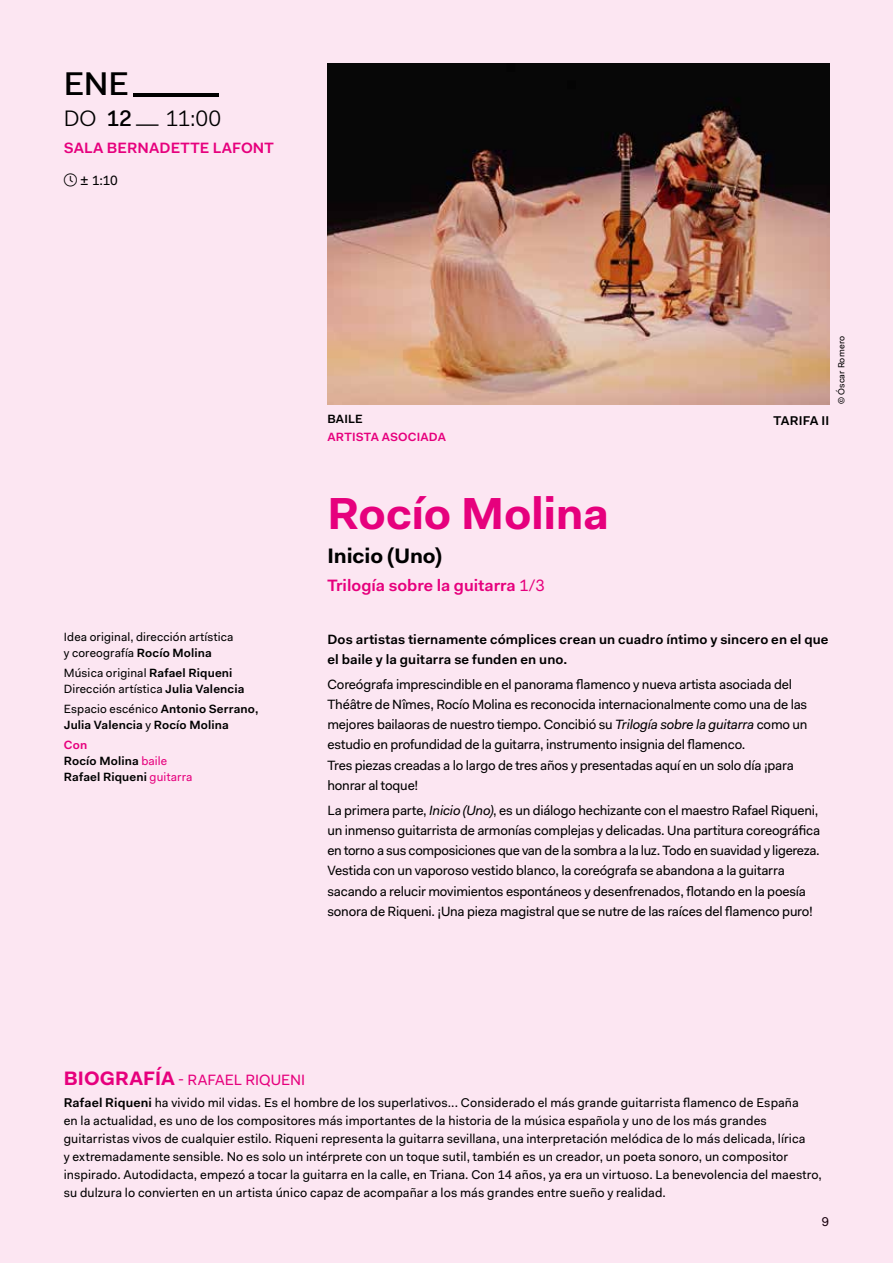
<style>
.page{position:relative;width:893px;height:1263px;background:#fce6f2}
.page>*{position:absolute;margin:0;border:0;box-sizing:border-box;transform-origin:0 0}
.t1{font:700 45px "Fakt Pro";letter-spacing:-.01em;color:#e6007d}
.t2{font:500 33px "Fakt Pro";color:#000}
.t3{font:22.5px "Fakt Pro Blond";color:#000}
.t4{font:700 21px "Fakt Pro";color:#000}
.t5{font:600 16.5px "Fakt Pro";color:#e6007d}
.t6{font:15px "Fakt Pro";color:#e6007d}
.t7{font:600 15px "Fakt Pro";letter-spacing:.01em;color:#e6007d}
.t8{font:13.5px/20.2px "Fakt Pro";letter-spacing:-.01em;color:#000}
.t9{font:600 13.5px/20.2px "Fakt Pro";letter-spacing:.01em;color:#000}
.t10{font:12.75px/18px "Fakt Pro";letter-spacing:.01em;color:#000}
.t11{font:600 12.75px "Fakt Pro";letter-spacing:.01em;color:#000}
.t12{font:12px/15.8px "Fakt Pro";letter-spacing:.01em;color:#000}
.t13{font:600 12px/15.8px "Fakt Pro";letter-spacing:.01em;color:#000}
.t14{font:600 12px "Fakt Pro";letter-spacing:.015em;color:#e6007d}
.t15{font:9px "Fakt Pro";letter-spacing:.025em;color:#000}
.s1{font-size:39px}
.s2{font-family:"Fakt Pro";font-weight:500}
.s3{font-size:15px}
.s4{font-weight:600}
.s5{font-weight:400}
.s6{color:#e6007d}
.s7{font-weight:400;color:#e6007d}
.s8{font-style:italic}
.s9{font-weight:700;font-size:19.5px}
</style>
<div class="page">
<img style="left:327px;top:64px;width:502px;height:340px">
<h2 class="t2" style="left:64px;top:61px;width:157px">ENE<span class="s1">_</span></h2>
<h3 class="t3" style="left:64px;top:103px;width:159px">DO <span class="s2">12</span> _ 11:00</h3>
<p class="t7" style="left:64px;top:138px;width:211px">SALA BERNADETTE LAFONT</p>
<p class="t8" style="left:80px;top:170px;width:39px"><span class="s3">±</span> 1:10</p>
<p class="t12" style="left:64px;top:629px;width:171px">Idea original, dirección artística y coreografía <span class="s4">Rocío Molina</span></p>
<p class="t12" style="left:64px;top:665px;width:182px">Música original <span class="s4">Rafael Riqueni<br></span>Dirección artística <span class="s4">Julia Valencia</span></p>
<p class="t13" style="left:64px;top:701px;width:196px"><span class="s5">Espacio escénico</span> Antonio Serrano,<br>Julia Valencia <span class="s5">y</span> Rocío Molina</p>
<p class="t13" style="left:64px;top:737px;width:130px"><span class="s6">Con<br></span>Rocío Molina <span class="s7">baile<br></span>Rafael Riqueni <span class="s7">guitarra</span></p>
<p class="t13" style="left:327px;top:411px;width:37px">BAILE</p>
<p class="t14" style="left:327px;top:429px;width:120px">ARTISTA ASOCIADA</p>
<h1 class="t1" style="left:327px;top:483px;width:283px">Rocío Molina</h1>
<h3 class="t4" style="left:327px;top:541px;width:116px">Inicio (Uno)</h3>
<p class="t5" style="left:327px;top:574px;width:219px">Trilogía sobre la guitarra <span class="s5">1/3</span></p>
<p class="t15" style="left:835px;top:404px;width:70px;rotate:-90deg">© Óscar Romero</p>
<p class="t11" style="left:774px;top:412px;width:57px">TARIFA II</p>
<p class="t9" style="left:327px;top:629px;width:503px">Dos artistas tiernamente cómplices crean un cuadro íntimo y sincero en el que el baile y la guitarra se funden en uno.</p>
<p class="t8" style="left:327px;top:674px;width:481px">Coreógrafa imprescindible en el panorama flamenco y nueva artista asociada del Théâtre de Nîmes, Rocío Molina es reconocida internacionalmente como una de las mejores bailaoras de nuestro tiempo. Concibió su <span class="s8">Trilogía sobre la guitarra</span> como un estudio en profundidad de la guitarra, instrumento insignia del flamenco.<br>Tres piezas creadas a lo largo de tres años y presentadas aquí en un solo día ¡para honrar al toque!</p>
<p class="t8" style="left:327px;top:800px;width:494px">La primera parte, <span class="s8">Inicio (Uno)</span>, es un diálogo hechizante con el maestro Rafael Riqueni, un inmenso guitarrista de armonías complejas y delicadas. Una partitura coreográfica en torno a sus composiciones que van de la sombra a la luz. Todo en suavidad y ligereza.<br>Vestida con un vaporoso vestido blanco, la coreógrafa se abandona a la guitarra sacando a relucir movimientos espontáneos y desenfrenados, flotando en la poesía sonora de Riqueni. ¡Una pieza magistral que se nutre de las raíces del flamenco puro!</p>
<p class="t6" style="left:64px;top:1069px;width:243px"><span class="s9">BIOGRAFÍA</span> - RAFAEL RIQUENI</p>
<p class="t10" style="left:64px;top:1094px;width:760px"><span class="s4">Rafael Riqueni</span> ha vivido mil vidas. Es el hombre de los superlativos... Considerado el más grande guitarrista flamenco de España<br>en la actualidad, es uno de los compositores más importantes de la historia de la música española y uno de los más grandes guitarristas vivos de cualquier estilo. Riqueni representa la guitarra sevillana, una interpretación melódica de lo más delicada, lírica<br>y extremadamente sensible. No es solo un intérprete con un toque sutil, también es un creador, un poeta sonoro, un compositor inspirado. Autodidacta, empezó a tocar la guitarra en la calle, en Triana. Con 14 años, ya era un virtuoso. La benevolencia del maestro, su dulzura lo convierten en un artista único capaz de acompañar a los más grandes entre sueño y realidad.</p>
<p class="t10" style="left:822px;top:1213px;width:9px">9</p>
</div>
